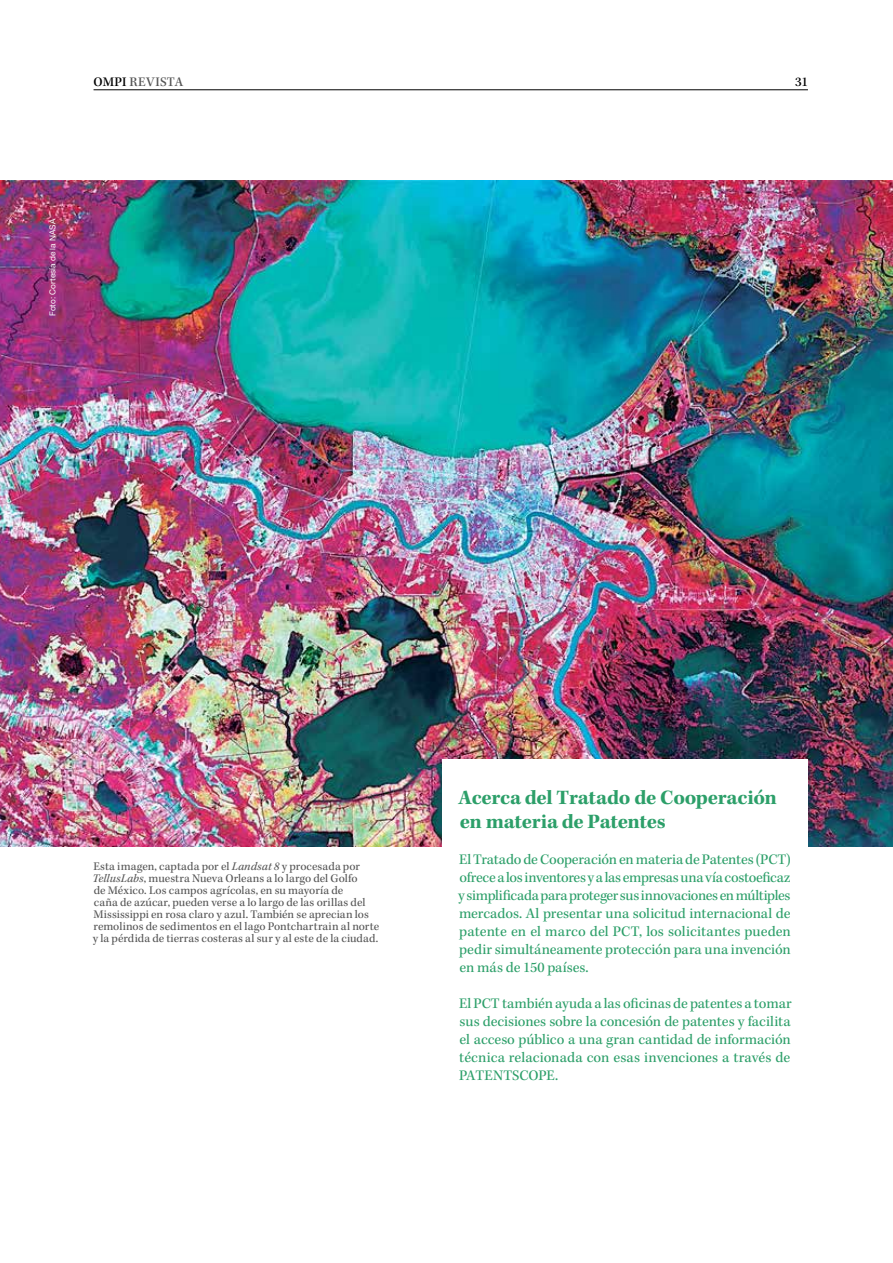
<style>
.page{position:relative;width:893px;height:1263px;background:#fff}
.page>*{position:absolute;margin:0;border:0;box-sizing:border-box;transform-origin:0 0}
.t1{font:700 21px/24px "Kepler Std";letter-spacing:-.01em;color:#2c9f69}
.t2{font:15px/18px "Kepler Std";color:#2c9f69;text-align:justify}
.t3{font:500 13.5px "Kepler Std";letter-spacing:.02em;color:#555}
.t4{font:500 13.5px "Kepler Std";color:#000}
.t5{font:12px/12px "Kepler Std";letter-spacing:.005em;color:#555}
.t6{font:8.25px "Helvetica Neue LT Std";letter-spacing:.01em;color:#fff}
.s1{color:#000}
.s2{font-style:italic}
</style>
<div class="page">
<hr style="left:94px;top:90px;width:714px;height:1px;background:#000">
<img style="left:0;top:180px;width:893px;height:666px">
<div style="left:442px;top:759px;width:366px;height:377px;background:#fff"></div>
<p class="t3" style="left:94px;top:74px;width:91px"><span class="s1">OMPI</span> REVISTA</p>
<p class="t4" style="left:795px;top:74px;width:14px">31</p>
<p class="t6" style="left:48px;top:316px;width:99px;rotate:-90deg">Foto: Cortesía de la NASA</p>
<p class="t5" style="left:92px;top:861px;width:288px">Esta imagen, captada por el <span class="s2">Landsat 8</span> y procesada por <span class="s2">TellusLabs</span>, muestra Nueva Orleans a lo largo del Golfo<br>de México. Los campos agrícolas, en su mayoría de<br>caña de azúcar, pueden verse a lo largo de las orillas del Mississippi en rosa claro y azul. También se aprecian los remolinos de sedimentos en el lago Pontchartrain al norte y la pérdida de tierras costeras al sur y al este de la ciudad.</p>
<h1 class="t1" style="left:459px;top:786px;width:320px">Acerca del Tratado de Cooperación en materia de Patentes</h1>
<p class="t2" style="left:458px;top:851px;width:334px">El Tratado de Cooperación en materia de Patentes (PCT) ofrece a los inventores y a las empresas una vía costoeficaz y simplificada para proteger sus innovaciones en múltiples mercados. Al presentar una solicitud internacional de patente en el marco del PCT, los solicitantes pueden pedir simultáneamente protección para una invención en más de 150 países.</p>
<p class="t2" style="left:459px;top:995px;width:334px">El PCT también ayuda a las oficinas de patentes a tomar sus decisiones sobre la concesión de patentes y facilita el acceso público a una gran cantidad de información técnica relacionada con esas invenciones a través de PATENTSCOPE.</p>
</div>
